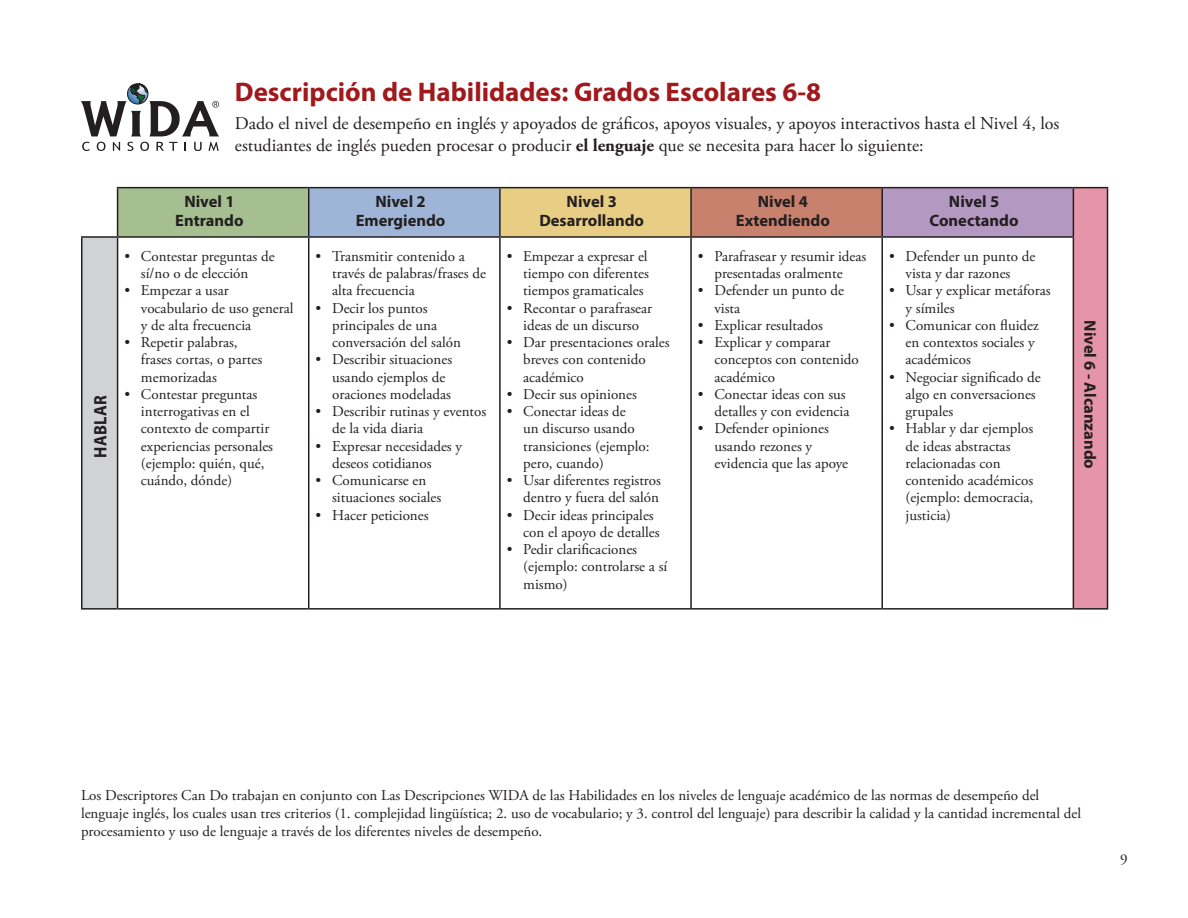
<style>
.page{position:relative;width:1188px;height:918px;background:#fff}
.page>*{position:absolute;margin:0;border:0;box-sizing:border-box;transform-origin:0 0}
.subhead{font:700 27px "Myriad Pro";color:#a0191c}
.subhead-2{font:18px/21.6px "Adobe Garamond Pro";color:#231f20}
.t1{font:700 18px "Myriad Pro";letter-spacing:.02em;color:#231f20;scale:.91 1}
.t2{font:700 16.5px "Myriad Pro";color:#231f20}
.spanish_bullets{font:15px/17.2px "Adobe Garamond Pro";color:#231f20}
.body{font:15px/18px "Adobe Garamond Pro";color:#231f20}
.s1{font-weight:700}
</style>
<div class="page">
<svg style="left:82px;top:142px;width:8px;height:9px"></svg>
<svg style="left:97px;top:142px;width:9px;height:9px"></svg>
<svg style="left:113px;top:142px;width:7px;height:9px"></svg>
<svg style="left:127px;top:142px;width:6px;height:9px"></svg>
<svg style="left:140px;top:142px;width:9px;height:9px"></svg>
<svg style="left:156px;top:142px;width:21px;height:9px"></svg>
<svg style="left:194px;top:142px;width:8px;height:9px"></svg>
<svg style="left:208px;top:142px;width:11px;height:9px"></svg>
<svg style="left:81px;top:84px;width:138px;height:52px"></svg>
<div style="left:118px;top:188px;width:191px;height:49px;background:#a6bf91"></div>
<div style="left:309px;top:188px;width:191px;height:49px;background:#9fb5d7"></div>
<div style="left:500px;top:188px;width:191px;height:49px;background:#e8cd85"></div>
<div style="left:691px;top:188px;width:191px;height:49px;background:#c8816c"></div>
<div style="left:882px;top:188px;width:191px;height:49px;background:#b398c2"></div>
<div style="left:1073px;top:188px;width:35px;height:421px;background:#e694a8"></div>
<div style="left:82px;top:237px;width:36px;height:372px;background:#d1d2d4"></div>
<hr style="left:309px;top:187px;width:191px;height:1px;background:#231f20">
<hr style="left:500px;top:187px;width:191px;height:1px;background:#231f20">
<hr style="left:499px;top:188px;width:2px;height:48px;background:#231f20">
<hr style="left:691px;top:187px;width:191px;height:1px;background:#231f20">
<hr style="left:690px;top:188px;width:2px;height:48px;background:#231f20">
<hr style="left:882px;top:187px;width:191px;height:1px;background:#231f20">
<hr style="left:881px;top:188px;width:2px;height:48px;background:#231f20">
<hr style="left:1073px;top:187px;width:35px;height:1px;background:#231f20">
<hr style="left:1073px;top:188px;width:1px;height:48px;background:#231f20">
<hr style="left:1107px;top:188px;width:1px;height:49px;background:#231f20">
<hr style="left:81px;top:238px;width:1px;height:370px;background:#231f20">
<hr style="left:118px;top:236px;width:191px;height:2px;background:#231f20">
<hr style="left:117px;top:238px;width:1px;height:370px;background:#231f20">
<hr style="left:309px;top:236px;width:191px;height:2px;background:#231f20">
<hr style="left:308px;top:238px;width:1px;height:370px;background:#231f20">
<hr style="left:500px;top:236px;width:191px;height:2px;background:#231f20">
<hr style="left:499px;top:238px;width:2px;height:370px;background:#231f20">
<hr style="left:691px;top:236px;width:191px;height:2px;background:#231f20">
<hr style="left:690px;top:238px;width:2px;height:370px;background:#231f20">
<hr style="left:882px;top:236px;width:192px;height:2px;background:#231f20">
<hr style="left:881px;top:238px;width:2px;height:370px;background:#231f20">
<hr style="left:1073px;top:238px;width:1px;height:370px;background:#231f20">
<hr style="left:1107px;top:237px;width:1px;height:371px;background:#231f20">
<hr style="left:81px;top:608px;width:37px;height:2px;background:#231f20">
<hr style="left:118px;top:608px;width:191px;height:2px;background:#231f20">
<hr style="left:309px;top:608px;width:191px;height:2px;background:#231f20">
<hr style="left:500px;top:608px;width:191px;height:2px;background:#231f20">
<hr style="left:691px;top:608px;width:191px;height:2px;background:#231f20">
<hr style="left:882px;top:608px;width:191px;height:2px;background:#231f20">
<hr style="left:1073px;top:608px;width:35px;height:2px;background:#231f20">
<hr style="left:117px;top:187px;width:192px;height:1px;background:#231f20">
<hr style="left:117px;top:188px;width:1px;height:48px;background:#231f20">
<hr style="left:308px;top:188px;width:1px;height:48px;background:#231f20">
<hr style="left:81px;top:236px;width:37px;height:2px;background:#231f20">
<p class="t1" style="left:89px;top:458px;width:70px;rotate:-90deg">HABLAR</p>
<p class="subhead" style="left:235px;top:75px;width:588px">Descripción de Habilidades: Grados Escolares 6-8</p>
<p class="subhead-2" style="left:235px;top:113px;width:826px">Dado el nivel de desempeño en inglés y apoyados de gráficos, apoyos visuales, y apoyos interactivos hasta el Nivel 4, los estudiantes de inglés pueden procesar o producir <span class="s1">el lenguaje</span> que se necesita para hacer lo siguiente:</p>
<p class="t2" style="left:184px;top:191px;width:52px">Nivel 1</p>
<p class="t2" style="left:175px;top:210px;width:70px">Entrando</p>
<p class="spanish_bullets" style="left:141px;top:248px;width:135px;text-indent:-16px">• Contestar preguntas de sí/no o de elección</p>
<p class="spanish_bullets" style="left:141px;top:282px;width:154px;text-indent:-16px">• Empezar a usar vocabulario de uso general y de alta frecuencia</p>
<p class="spanish_bullets" style="left:141px;top:334px;width:123px;text-indent:-16px">• Repetir palabras, frases cortas, o partes memorizadas</p>
<p class="spanish_bullets" style="left:141px;top:386px;width:134px;text-indent:-16px">• Contestar preguntas interrogativas en el contexto de compartir experiencias personales (ejemplo: quién, qué, cuándo, dónde)</p>
<p class="t2" style="left:376px;top:191px;width:52px">Nivel 2</p>
<p class="t2" style="left:356px;top:210px;width:91px">Emergiendo</p>
<p class="spanish_bullets" style="left:332px;top:248px;width:155px;text-indent:-16px">• Transmitir contenido a través de palabras/frases de alta frecuencia</p>
<p class="spanish_bullets" style="left:332px;top:300px;width:130px;text-indent:-16px">• Decir los puntos principales de una conversación del salón</p>
<p class="spanish_bullets" style="left:332px;top:351px;width:122px;text-indent:-16px">• Describir situaciones usando ejemplos de oraciones modeladas</p>
<p class="spanish_bullets" style="left:332px;top:403px;width:156px;text-indent:-16px">• Describir rutinas y eventos de la vida diaria</p>
<p class="spanish_bullets" style="left:332px;top:438px;width:132px;text-indent:-16px">• Expresar necesidades y deseos cotidianos</p>
<p class="spanish_bullets" style="left:332px;top:472px;width:111px;text-indent:-16px">• Comunicarse en situaciones sociales</p>
<p class="spanish_bullets" style="left:316px;top:507px;width:115px">• Hacer peticiones</p>
<p class="t2" style="left:567px;top:191px;width:52px">Nivel 3</p>
<p class="t2" style="left:539px;top:210px;width:106px">Desarrollando</p>
<p class="spanish_bullets" style="left:523px;top:248px;width:127px;text-align:justify;text-indent:-16px">• Empezar a expresar el tiempo con diferentes tiempos gramaticales</p>
<p class="spanish_bullets" style="left:507px;top:300px;width:147px;text-align:center">• Recontar o parafrasear ideas de un discurso</p>
<p class="spanish_bullets" style="left:523px;top:334px;width:148px;text-indent:-16px">• Dar presentaciones orales breves con contenido académico</p>
<p class="spanish_bullets" style="left:507px;top:386px;width:132px">• Decir sus opiniones</p>
<p class="spanish_bullets" style="left:523px;top:403px;width:128px;text-indent:-16px">• Conectar ideas de<br>un discurso usando transiciones (ejemplo: pero, cuando)</p>
<p class="spanish_bullets" style="left:507px;top:472px;width:156px;text-align:right">• Usar diferentes registros dentro y fuera del salón</p>
<p class="spanish_bullets" style="left:523px;top:507px;width:138px;text-indent:-16px">• Decir ideas principales con el apoyo de detalles</p>
<p class="spanish_bullets" style="left:523px;top:541px;width:146px;text-indent:-16px">• Pedir clarificaciones (ejemplo: controlarse a sí mismo)</p>
<p class="t2" style="left:758px;top:191px;width:52px">Nivel 4</p>
<p class="t2" style="left:736px;top:210px;width:96px">Extendiendo</p>
<p class="spanish_bullets" style="left:698px;top:248px;width:170px;text-align:center">• Parafrasear y resumir ideas presentadas oralmente</p>
<p class="spanish_bullets" style="left:714px;top:282px;width:131px;text-indent:-16px">• Defender un punto de vista</p>
<p class="spanish_bullets" style="left:698px;top:317px;width:127px">• Explicar resultados</p>
<p class="spanish_bullets" style="left:714px;top:334px;width:146px;text-indent:-16px">• Explicar y comparar conceptos con contenido académico</p>
<p class="spanish_bullets" style="left:698px;top:386px;width:153px;text-align:right">• Conectar ideas con sus detalles y con evidencia</p>
<p class="spanish_bullets" style="left:714px;top:420px;width:135px;text-indent:-16px">• Defender opiniones usando rezones y evidencia que las apoye</p>
<p class="t2" style="left:949px;top:191px;width:52px">Nivel 5</p>
<p class="t2" style="left:930px;top:210px;width:90px">Conectando</p>
<p class="spanish_bullets" style="left:889px;top:248px;width:148px;text-align:center">• Defender un punto de vista y dar razones</p>
<p class="spanish_bullets" style="left:906px;top:282px;width:147px;text-indent:-16px">• Usar y explicar metáforas y símiles</p>
<p class="spanish_bullets" style="left:906px;top:317px;width:135px;text-indent:-16px">• Comunicar con fluidez en contextos sociales y académicos</p>
<p class="spanish_bullets" style="left:906px;top:369px;width:137px;text-indent:-16px">• Negociar significado de algo en conversaciones grupales</p>
<p class="spanish_bullets" style="left:906px;top:420px;width:129px;text-indent:-16px">• Hablar y dar ejemplos de ideas abstractas relacionadas con contenido académicos (ejemplo: democracia, justicia)</p>
<p class="t2" style="left:1101px;top:320px;width:150px;rotate:90deg">Nivel 6 - Alcanzando</p>
<p class="body" style="left:81px;top:786px;width:1002px">Los Descriptores Can Do trabajan en conjunto con Las Descripciones WIDA de las Habilidades en los niveles de lenguaje académico de las normas de desempeño del lenguaje inglés, los cuales usan tres criterios (1. complejidad lingüística; 2. uso de vocabulario; y 3. control del lenguaje) para describir la calidad y la cantidad incremental del procesamiento y uso de lenguaje a través de los diferentes niveles de desempeño.</p>
<p class="body" style="left:1120px;top:851px;width:9px">9</p>
</div>
